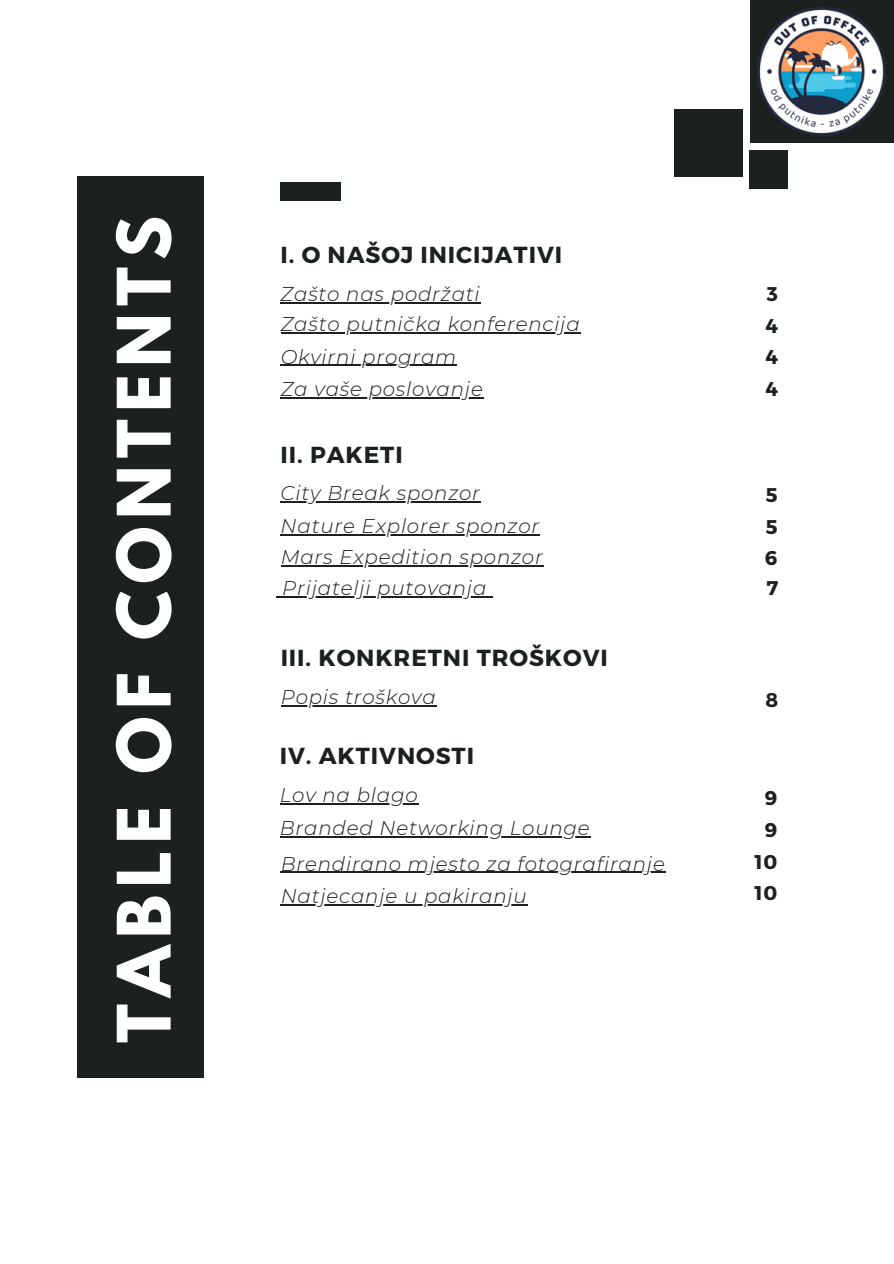
<style>
.page{position:relative;width:894px;height:1264px;background:#fff}
.page>*{position:absolute;margin:0;border:0;box-sizing:border-box;transform-origin:0 0}
.t1{font:700 65.25px "League Spartan";letter-spacing:.11em;color:#fff}
.t2{font:700 23.1px "Montserrat";letter-spacing:.04em;color:#1c2120}
.t3{font:italic 300 19.8px "Montserrat";letter-spacing:.04em;color:#1c2120}
.t4{font:700 19.8px/31.5px "Montserrat";color:#1c2120;text-align:justify}
</style>
<div class="page">
<div style="left:78px;top:176px;width:126px;height:901px;background:#1c2120"></div>
<hr style="left:280px;top:302px;width:200px;height:1px;background:#1c2120">
<hr style="left:280px;top:501px;width:201px;height:1px;background:#1c2120">
<hr style="left:280px;top:534px;width:260px;height:1px;background:#1c2120">
<hr style="left:280px;top:705px;width:156px;height:1px;background:#1c2120">
<hr style="left:276px;top:596px;width:217px;height:1px;background:#1c2120">
<div style="left:280px;top:182px;width:60px;height:18px;background:#1c2120"></div>
<div style="left:674px;top:109px;width:68px;height:68px;background:#1c2120"></div>
<div style="left:749px;top:0;width:144px;height:143px;background:#1c2120"></div>
<div style="left:749px;top:150px;width:38px;height:38px;background:#1c2120"></div>
<img style="left:757px;top:7px;width:128px;height:128px">
<hr style="left:280px;top:803px;width:138px;height:1px;background:#1c2120">
<hr style="left:280px;top:836px;width:310px;height:1px;background:#1c2120">
<hr style="left:280px;top:565px;width:263px;height:1px;background:#1c2120">
<hr style="left:280px;top:332px;width:300px;height:1px;background:#1c2120">
<hr style="left:280px;top:365px;width:177px;height:1px;background:#1c2120">
<hr style="left:280px;top:397px;width:203px;height:1px;background:#1c2120">
<hr style="left:280px;top:871px;width:385px;height:1px;background:#1c2120">
<hr style="left:280px;top:904px;width:247px;height:1px;background:#1c2120">
<p class="t1" style="left:112px;top:1042px;width:828px;rotate:-90deg">TABLE OF CONTENTS</p>
<h1 class="t2" style="left:280px;top:240px;width:283px">I. O NAŠOJ INICIJATIVI</h1>
<p class="t3" style="left:280px;top:282px;width:201px">Zašto nas podržati</p>
<p class="t4" style="left:765px;top:277px;width:14px">3<br>4<br>4<br>4</p>
<p class="t3" style="left:280px;top:312px;width:300px">Zašto putnička konferencija</p>
<h2 class="t3" style="left:280px;top:344px;width:177px">Okvirni program</h2>
<p class="t3" style="left:280px;top:377px;width:204px">Za vaše poslovanje</p>
<p class="t2" style="left:280px;top:439px;width:124px">II. PAKETI</p>
<p class="t3" style="left:280px;top:481px;width:201px">City Break sponzor</p>
<h3 class="t3" style="left:280px;top:514px;width:260px">Nature Explorer sponzor</h3>
<p class="t3" style="left:280px;top:545px;width:263px">Mars Expedition sponzor</p>
<p class="t3" style="left:282px;top:576px;width:206px">Prijatelji putovanja</p>
<h2 class="t2" style="left:280px;top:643px;width:328px">III. KONKRETNI TROŠKOVI</h2>
<p class="t3" style="left:280px;top:685px;width:156px">Popis troškova</p>
<h3 class="t2" style="left:280px;top:741px;width:196px">IV. AKTIVNOSTI</h3>
<p class="t3" style="left:280px;top:783px;width:139px">Lov na blago</p>
<h2 class="t3" style="left:280px;top:815px;width:311px">Branded Networking Lounge</h2>
<p class="t3" style="left:280px;top:851px;width:385px">Brendirano mjesto za fotografiranje</p>
<p class="t3" style="left:280px;top:884px;width:248px">Natjecanje u pakiranju</p>
<h2 class="t4" style="left:764px;top:478px;width:14px">5<br>5<br>6</h2>
<p class="t4" style="left:766px;top:571px;width:13px">7</p>
<p class="t4" style="left:765px;top:683px;width:14px">8</p>
<p class="t4" style="left:754px;top:781px;width:24px;text-align:center">9<br>9<br>10<br>10</p>
</div>
